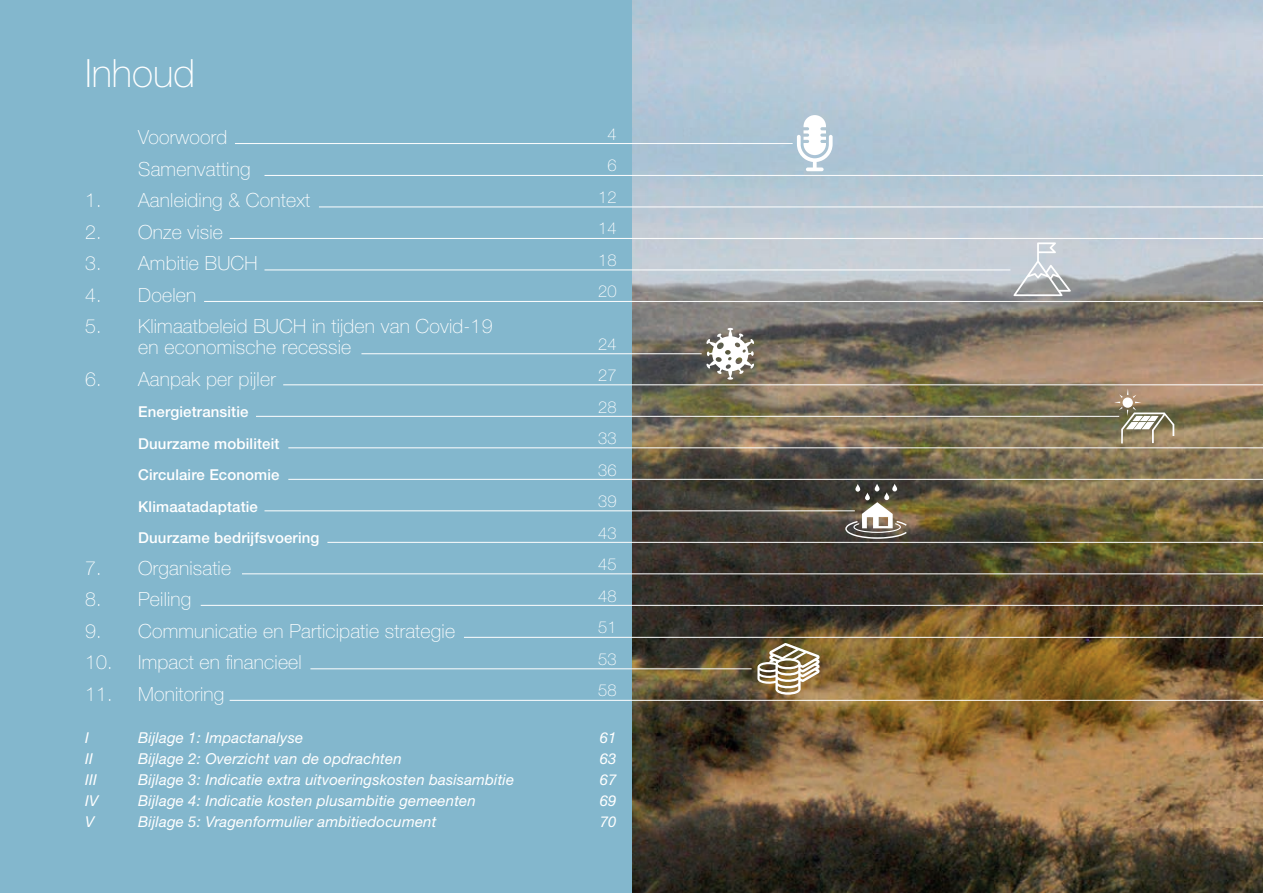
<style>
.page{position:relative;width:1263px;height:893px;background:#fff}
.page>*{position:absolute;margin:0;border:0;box-sizing:border-box;transform-origin:0 0}
.t1{font:100 39px "Helvetica Neue";color:#fff}
.t2{font:100 19.5px/21px "Helvetica Neue";letter-spacing:.01em;color:#fff}
.t3{font:100 16.5px "Helvetica Neue";letter-spacing:.01em;color:#fff}
.t4{font:italic 15px "Helvetica Neue";letter-spacing:.01em;color:#fff}
.t5{font:500 15px "Helvetica Neue";letter-spacing:.01em;color:#fff}
</style>
<div class="page">
<img style="left:631px;top:0;width:632px;height:893px">
<div style="left:0;top:0;width:631px;height:893px;background:#83b7cd"></div>
<hr style="left:235px;top:143px;width:558px;height:1px;background:#fff">
<hr style="left:319px;top:207px;width:944px;height:1px;background:#fff">
<hr style="left:230px;top:238px;width:1033px;height:1px;background:#fff">
<hr style="left:264px;top:270px;width:746px;height:1px;background:#fff">
<hr style="left:204px;top:301px;width:1059px;height:1px;background:#fff">
<hr style="left:361px;top:353px;width:341px;height:1px;background:#fff">
<hr style="left:264px;top:175px;width:999px;height:1px;background:#fff">
<hr style="left:283px;top:384px;width:980px;height:1px;background:#fff">
<hr style="left:256px;top:416px;width:863px;height:1px;background:#fff">
<hr style="left:288px;top:447px;width:975px;height:1px;background:#fff">
<hr style="left:288px;top:479px;width:975px;height:1px;background:#fff">
<hr style="left:264px;top:510px;width:591px;height:1px;background:#fff">
<hr style="left:327px;top:542px;width:936px;height:1px;background:#fff">
<hr style="left:242px;top:573px;width:1021px;height:1px;background:#fff">
<hr style="left:201px;top:605px;width:1062px;height:1px;background:#fff">
<hr style="left:464px;top:637px;width:799px;height:1px;background:#fff">
<hr style="left:310px;top:668px;width:442px;height:1px;background:#fff">
<hr style="left:230px;top:700px;width:1033px;height:1px;background:#fff">
<svg style="left:1114px;top:388px;width:60px;height:55px;background:#a4957b"></svg>
<svg style="left:845px;top:484px;width:62px;height:55px"></svg>
<svg style="left:797px;top:115px;width:36px;height:56px"></svg>
<svg style="left:757px;top:643px;width:63px;height:52px"></svg>
<svg style="left:1013px;top:242px;width:58px;height:54px;background:#c2c7cc"></svg>
<svg style="left:706px;top:328px;width:48px;height:52px"></svg>
<h1 class="t1" style="left:85px;top:52px;width:111px">Inhoud</h1>
<p class="t2" style="left:138px;top:127px;width:90px">Voorwoord</p>
<p class="t3" style="left:607px;top:125px;width:11px">4</p>
<p class="t2" style="left:138px;top:158px;width:114px">Samenvatting</p>
<p class="t3" style="left:607px;top:156px;width:11px">6</p>
<p class="t2" style="left:85px;top:190px;width:227px">1. Aanleiding &amp; Context</p>
<p class="t3" style="left:598px;top:188px;width:20px">12</p>
<p class="t2" style="left:85px;top:221px;width:140px">2. Onze visie</p>
<p class="t3" style="left:598px;top:219px;width:20px">14</p>
<p class="t2" style="left:85px;top:253px;width:174px">3. Ambitie BUCH</p>
<p class="t3" style="left:598px;top:251px;width:20px">18</p>
<p class="t2" style="left:85px;top:284px;width:113px">4. Doelen</p>
<p class="t3" style="left:598px;top:282px;width:20px">20</p>
<p class="t2" style="left:138px;top:316px;width:356px;text-indent:-53px">5. Klimaatbeleid BUCH in tijden van Covid-19 en economische recessie</p>
<p class="t3" style="left:598px;top:335px;width:20px">24</p>
<p class="t2" style="left:85px;top:368px;width:192px">6. Aanpak per pijler</p>
<p class="t3" style="left:598px;top:366px;width:20px">27</p>
<p class="t5" style="left:138px;top:403px;width:112px">Energietransitie</p>
<p class="t3" style="left:598px;top:398px;width:20px">28</p>
<p class="t5" style="left:138px;top:434px;width:143px">Duurzame mobiliteit</p>
<p class="t3" style="left:598px;top:429px;width:20px">33</p>
<p class="t5" style="left:138px;top:466px;width:143px">Circulaire Economie</p>
<p class="t3" style="left:598px;top:461px;width:20px">36</p>
<p class="t5" style="left:138px;top:497px;width:121px">Klimaatadaptatie</p>
<p class="t3" style="left:598px;top:492px;width:20px">39</p>
<p class="t5" style="left:138px;top:529px;width:183px">Duurzame bedrijfsvoering</p>
<p class="t3" style="left:598px;top:524px;width:20px">43</p>
<p class="t2" style="left:85px;top:557px;width:148px">7. Organisatie</p>
<p class="t3" style="left:598px;top:555px;width:20px">45</p>
<p class="t2" style="left:85px;top:589px;width:108px">8. Peiling</p>
<p class="t3" style="left:598px;top:587px;width:20px">48</p>
<p class="t2" style="left:85px;top:620px;width:372px">9. Communicatie en Participatie strategie</p>
<p class="t3" style="left:598px;top:618px;width:20px">51</p>
<p class="t2" style="left:85px;top:652px;width:218px">10. Impact en financieel</p>
<p class="t3" style="left:598px;top:650px;width:20px">53</p>
<p class="t2" style="left:85px;top:683px;width:141px">11. Monitoring</p>
<p class="t3" style="left:598px;top:681px;width:20px">58</p>
<p class="t4" style="left:85px;top:728px;width:5px">I</p>
<p class="t4" style="left:138px;top:728px;width:166px">Bijlage 1: Impactanalyse</p>
<p class="t4" style="left:600px;top:728px;width:18px">61</p>
<p class="t4" style="left:85px;top:749px;width:9px">II</p>
<p class="t4" style="left:138px;top:749px;width:265px">Bijlage 2: Overzicht van de opdrachten</p>
<p class="t4" style="left:600px;top:749px;width:18px">63</p>
<p class="t4" style="left:85px;top:770px;width:13px">III</p>
<p class="t4" style="left:138px;top:770px;width:377px">Bijlage 3: Indicatie extra uitvoeringskosten basisambitie</p>
<p class="t4" style="left:600px;top:770px;width:18px">67</p>
<p class="t4" style="left:85px;top:791px;width:15px">IV</p>
<p class="t4" style="left:138px;top:791px;width:339px">Bijlage 4: Indicatie kosten plusambitie gemeenten</p>
<p class="t4" style="left:600px;top:791px;width:18px">69</p>
<p class="t4" style="left:85px;top:812px;width:11px">V</p>
<p class="t4" style="left:138px;top:812px;width:300px">Bijlage 5: Vragenformulier ambitiedocument</p>
<p class="t4" style="left:600px;top:812px;width:18px">70</p>
</div>
